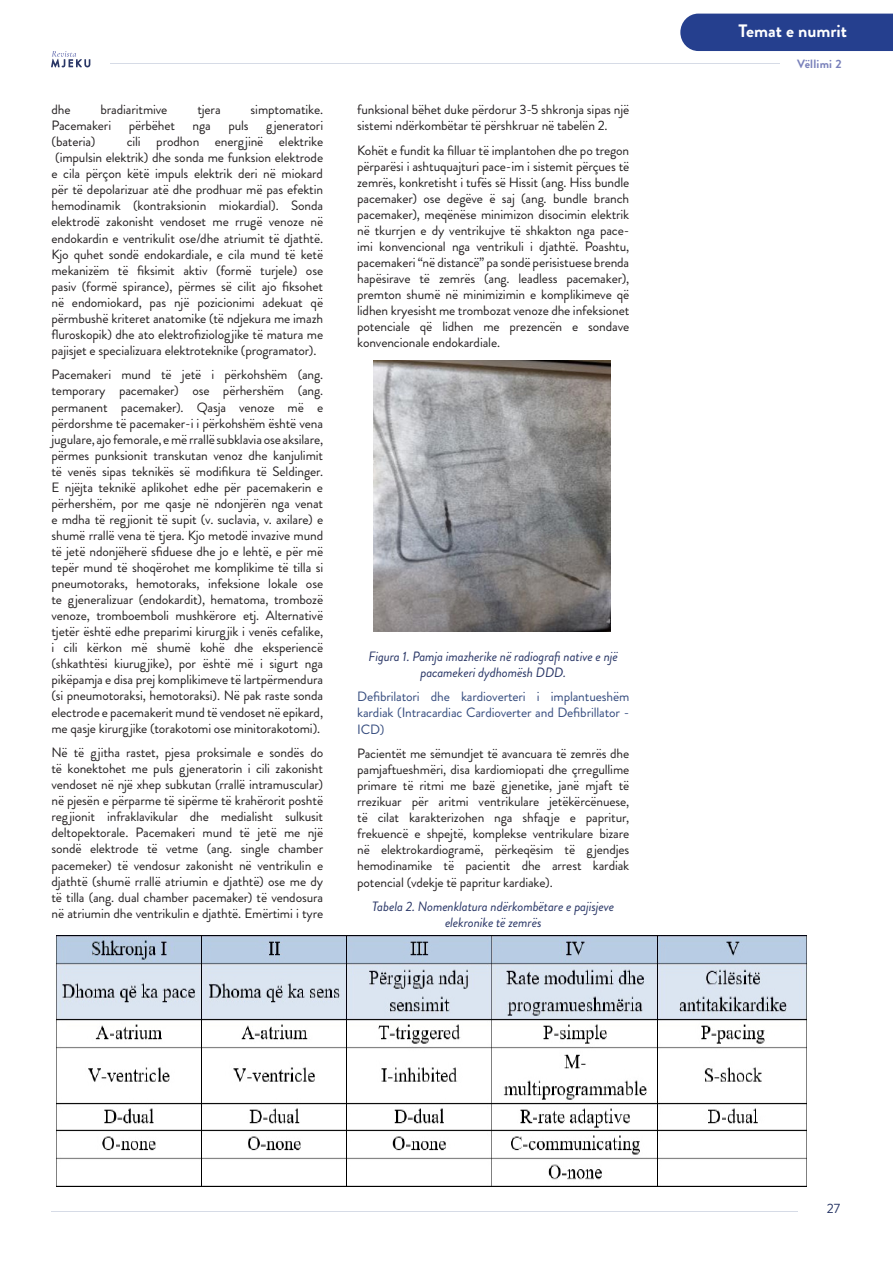
<style>
.page{position:relative;width:893px;height:1263px;background:#fff}
.page>*{position:absolute;margin:0;border:0;box-sizing:border-box;transform-origin:0 0}
.t1{font:700 18px "Brandon Grotesque";color:#fff}
.Paragraph_Style_1{font:13.5px/16px "Brandon Grotesque";letter-spacing:-.01em;color:#231f20;text-align:justify}
.Paragraph_Style_1-2{font:italic 13.5px/16px "Brandon Grotesque";letter-spacing:-.01em;color:#293666;text-align:center}
.Paragraph_Style_1-3{font:13.5px/16px "Brandon Grotesque";letter-spacing:-.01em;color:#334a7d;text-align:justify}
.t2{font:13.5px "Brandon Grotesque";color:#273565}
.t3{font:700 12px "Brandon Grotesque";letter-spacing:.02em;color:#7880ba}
</style>
<div class="page">
<hr style="left:111px;top:63px;width:669px;height:1px;background:#d6dbe6">
<svg style="left:51px;top:51px;width:39px;height:17px"></svg>
<hr style="left:51px;top:1211px;width:746px;height:1px;background:#d6dbe6">
<div style="left:680px;top:14px;width:213px;height:37px;background:#253f8e"></div>
<img style="left:373px;top:360px;width:237px;height:271px">
<img style="left:56px;top:936px;width:751px;height:251px">
<p class="Paragraph_Style_1" style="left:52px;top:102px;width:21px">dhe</p>
<p class="Paragraph_Style_1" style="left:101px;top:102px;width:68px">bradiaritmive</p>
<p class="Paragraph_Style_1" style="left:197px;top:102px;width:25px">tjera</p>
<p class="Paragraph_Style_1" style="left:251px;top:102px;width:74px">simptomatike.</p>
<p class="Paragraph_Style_1" style="left:52px;top:118px;width:61px">Pacemakeri</p>
<p class="Paragraph_Style_1" style="left:129px;top:118px;width:48px">përbëhet</p>
<p class="Paragraph_Style_1" style="left:193px;top:118px;width:20px">nga</p>
<p class="Paragraph_Style_1" style="left:228px;top:118px;width:22px">puls</p>
<p class="Paragraph_Style_1" style="left:266px;top:118px;width:58px">gjeneratori</p>
<p class="Paragraph_Style_1" style="left:52px;top:134px;width:46px">(bateria)</p>
<p class="Paragraph_Style_1" style="left:52px;top:134px;width:273px;text-indent:75px">cili prodhon energjinë elektrike (impulsin elektrik) dhe sonda me funksion elektrode e cila përçon këtë impuls elektrik deri në miokard për të depolarizuar atë dhe prodhuar më pas efektin hemodinamik (kontraksionin miokardial). Sonda elektrodë zakonisht vendoset me rrugë venoze në endokardin e ventrikulit ose/dhe atriumit të djathtë.<br>Kjo quhet sondë endokardiale, e cila mund të ketë mekanizëm të fiksimit aktiv (formë turjele) ose pasiv (formë spirance), përmes së cilit ajo fiksohet në endomiokard, pas një pozicionimi adekuat që përmbushë kriteret anatomike (të ndjekura me imazh fluroskopik) dhe ato elektrofiziologjike të matura me pajisjet e specializuara elektroteknike (programator).</p>
<p class="Paragraph_Style_1" style="left:52px;top:367px;width:273px">Pacemakeri mund të jetë i përkohshëm (ang. temporary pacemaker) ose përhershëm (ang. permanent pacemaker). Qasja venoze më e përdorshme të pacemaker-i i përkohshëm është vena jugulare, ajo femorale, e më rrallë subklavia ose aksilare, përmes punksionit transkutan venoz dhe kanjulimit të venës sipas teknikës së modifikura të Seldinger.<br>E njëjta teknikë aplikohet edhe për pacemakerin e përhershëm, por me qasje në ndonjërën nga venat e mdha të regjionit të supit (v. suclavia, v. axilare) e shumë rrallë vena të tjera. Kjo metodë invazive mund të jetë ndonjëherë sfiduese dhe jo e lehtë, e për më tepër mund të shoqërohet me komplikime të tilla si pneumotoraks, hemotoraks, infeksione lokale ose te gjeneralizuar (endokardit), hematoma, trombozë venoze, tromboemboli mushkërore etj. Alternativë tjetër është edhe preparimi kirurgjik i venës cefalike, i cili kërkon më shumë kohë dhe eksperiencë (shkathtësi kiurugjike), por është më i sigurt nga pikëpamja e disa prej komplikimeve të lartpërmendura (si pneumotoraksi, hemotoraksi). Në pak raste sonda electrode e pacemakerit mund të vendoset në epikard, me qasje kirurgjike (torakotomi ose minitorakotomi).</p>
<p class="Paragraph_Style_1" style="left:52px;top:745px;width:273px">Në të gjitha rastet, pjesa proksimale e sondës do të konektohet me puls gjeneratorin i cili zakonisht vendoset në një xhep subkutan (rrallë intramuscular) në pjesën e përparme të sipërme të krahërorit poshtë regjionit infraklavikular dhe medialisht sulkusit deltopektorale. Pacemakeri mund të jetë me një sondë elektrode të vetme (ang. single chamber pacemeker) të vendosur zakonisht në ventrikulin e djathtë (shumë rrallë atriumin e djathtë) ose me dy të tilla (ang. dual chamber pacemaker) të vendosura në atriumin dhe ventrikulin e djathtë. Emërtimi i tyre</p>
<p class="Paragraph_Style_1" style="left:357px;top:102px;width:274px">funksional bëhet duke përdorur 3-5 shkronja sipas një sistemi ndërkombëtar të përshkruar në tabelën 2.</p>
<p class="Paragraph_Style_1" style="left:357px;top:142px;width:274px">Kohët e fundit ka filluar të implantohen dhe po tregon përparësi i ashtuquajturi pace-im i sistemit përçues të zemrës, konkretisht i tufës së Hissit (ang. Hiss bundle pacemaker) ose degëve ë saj (ang. bundle branch pacemaker), meqënëse minimizon disocimin elektrik në tkurrjen e dy ventrikujve të shkakton nga pace&shy;imi konvencional nga ventrikuli i djathtë. Poashtu, pacemakeri “në distancë” pa sondë perisistuese brenda hapësirave të zemrës (ang. leadless pacemaker), premton shumë në minimizimin e komplikimeve që lidhen kryesisht me trombozat venoze dhe infeksionet potenciale që lidhen me prezencën e sondave konvencionale endokardiale.</p>
<p class="Paragraph_Style_1-2" style="left:369px;top:648px;width:251px">Figura 1. Pamja imazherike në radiografi native e një pacamekeri dydhomësh DDD.</p>
<p class="Paragraph_Style_1-3" style="left:357px;top:689px;width:274px">Defibrilatori dhe kardioverteri i implantueshëm kardiak (Intracardiac Cardioverter and Defibrillator - ICD)</p>
<p class="Paragraph_Style_1" style="left:357px;top:746px;width:274px">Pacientët me sëmundjet të avancuara të zemrës dhe pamjaftueshmëri, disa kardiomiopati dhe çrregullime primare të ritmi me bazë gjenetike, janë mjaft të rrezikuar për aritmi ventrikulare jetëkërcënuese, të cilat karakterizohen nga shfaqje e papritur, frekuencë e shpejtë, komplekse ventrikulare bizare në elektrokardiogramë, përkeqësim të gjendjes hemodinamike të pacientit dhe arrest kardiak potencial (vdekje të papritur kardiake).</p>
<p class="Paragraph_Style_1-2" style="left:372px;top:899px;width:243px">Tabela 2. Nomenklatura ndërkombëtare e pajisjeve elekronike të zemrës</p>
<p class="t1" style="left:738px;top:18px;width:110px">Temat e numrit</p>
<p class="t3" style="left:797px;top:55px;width:46px">Vëllimi 2</p>
<p class="t2" style="left:827px;top:1199px;width:15px">27</p>
</div>
